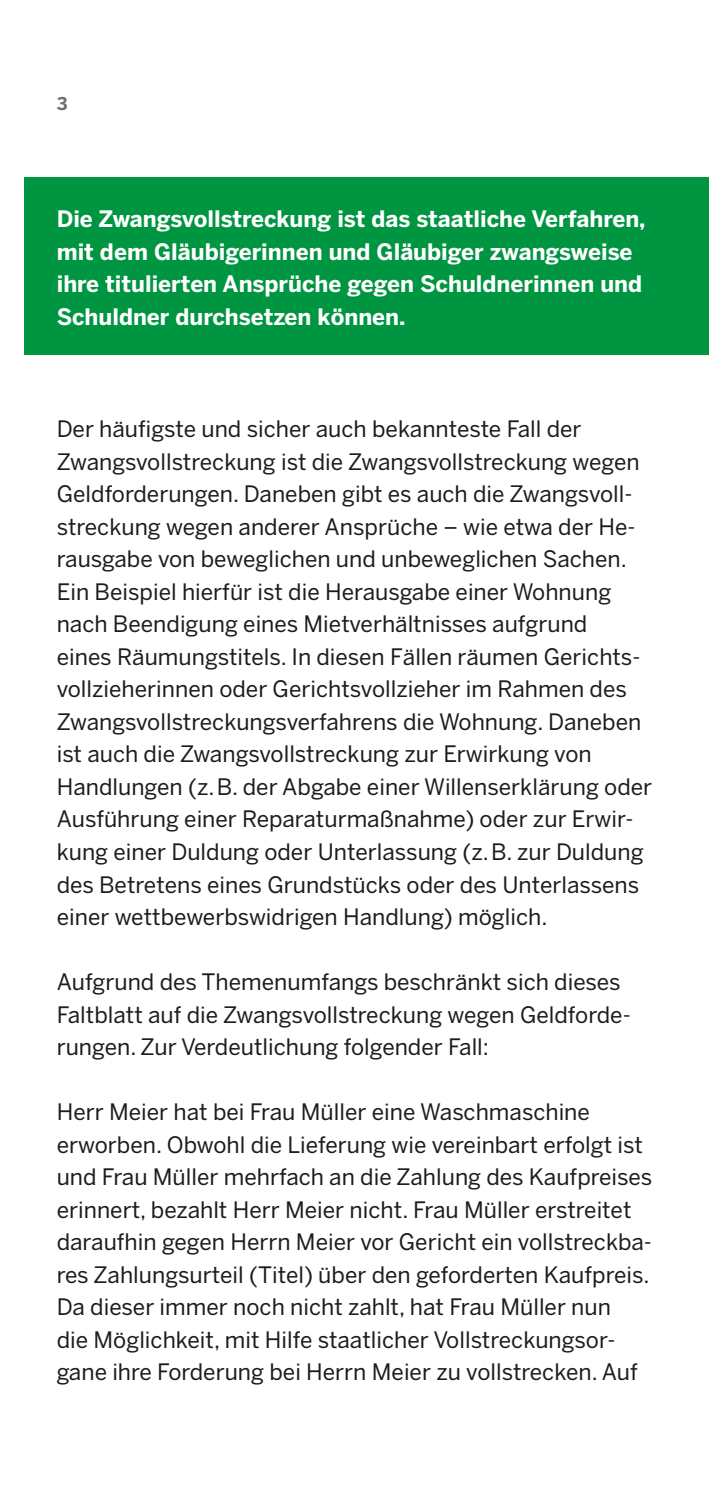
<style>
.page{position:relative;width:709px;height:1489px;background:#fff}
.page>*{position:absolute;margin:0;border:0;box-sizing:border-box;transform-origin:0 0}
.t1{font:22.5px/32.5px "Benton Sans";color:#1d1d1b}
.t2{font:700 22.5px/32.5px "Benton Sans";color:#fff}
.t3{font:700 17.5px "Benton Sans";color:#70706f}
</style>
<div class="page">
<div style="left:25px;top:177px;width:684px;height:177px;background:#009641"></div>
<p class="t3" style="left:57px;top:93px;width:12px">3</p>
<p class="t2" style="left:57px;top:202px;width:590px">Die Zwangsvollstreckung ist das staatliche Verfahren, mit dem Gläubigerinnen und Gläubiger zwangsweise ihre titulierten Ansprüche gegen Schuldnerinnen und Schuldner durchsetzen können.</p>
<p class="t1" style="left:57px;top:412px;width:597px">Der häufigste und sicher auch bekannteste Fall der Zwangsvollstreckung ist die Zwangsvollstreckung wegen Geldforderungen. Daneben gibt es auch die Zwangsvoll&shy;streckung wegen anderer Ansprüche – wie etwa der He&shy;rausgabe von beweglichen und unbeweglichen Sachen.<br>Ein Beispiel hierfür ist die Herausgabe einer Wohnung nach Beendigung eines Mietverhältnisses aufgrund<br>eines Räumungstitels. In diesen Fällen räumen Gerichts&shy;vollzieherinnen oder Gerichtsvollzieher im Rahmen des Zwangsvollstreckungsverfahrens die Wohnung. Daneben ist auch die Zwangsvollstreckung zur Erwirkung von Handlungen (z.B. der Abgabe einer Willenserklärung oder Ausführung einer Reparaturmaßnahme) oder zur Erwir&shy;kung einer Duldung oder Unterlassung (z.B. zur Duldung des Betretens eines Grundstücks oder des Unterlassens einer wettbewerbswidrigen Handlung) möglich.</p>
<p class="t1" style="left:57px;top:965px;width:575px">Aufgrund des Themenumfangs beschränkt sich dieses<br>Faltblatt auf die Zwangsvollstreckung wegen Geldforde&shy;rungen. Zur Verdeutlichung folgender Fall:</p>
<p class="t1" style="left:57px;top:1095px;width:597px">Herr Meier hat bei Frau Müller eine Waschmaschine erworben. Obwohl die Lieferung wie vereinbart erfolgt ist und Frau Müller mehrfach an die Zahlung des Kaufpreises erinnert, bezahlt Herr Meier nicht. Frau Müller erstreitet daraufhin gegen Herrn Meier vor Gericht ein vollstreckba&shy;res Zahlungsurteil (Titel) über den geforderten Kaufpreis.<br>Da dieser immer noch nicht zahlt, hat Frau Müller nun<br>die Möglichkeit, mit Hilfe staatlicher Vollstreckungsor&shy;gane ihre Forderung bei Herrn Meier zu vollstrecken. Auf</p>
</div>
